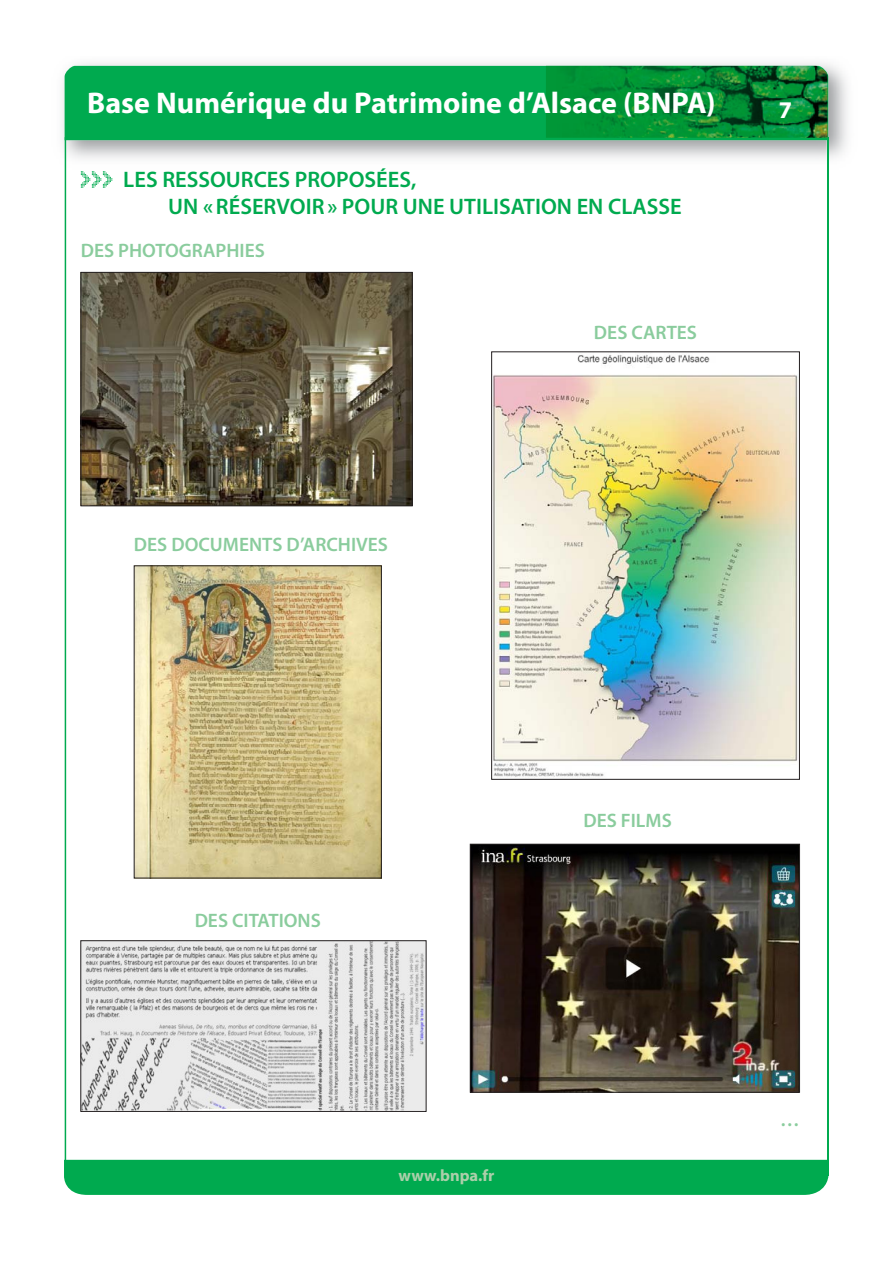
<style>
.page{position:relative;width:893px;height:1263px;background:#fff}
.page>*{position:absolute;margin:0;border:0;box-sizing:border-box;transform-origin:0 0}
.t1{font:700 30px "Myriad Pro";color:#fff}
.t2{font:700 24px "Myriad Pro";color:#fff}
.t3{font:600 22.5px/27px "Myriad Pro";color:#00aa4f}
.t4{font:600 19.5px "Myriad Pro";color:#8acc9d}
.t5{font:700 16.5px "Myriad Pro";color:#abcfaa}
</style>
<div class="page">
<img style="left:62px;top:63px;width:786px;height:110px">
<div style="left:65px;top:66px;width:763px;height:74px;background:#00aa4f"></div>
<hr style="left:65px;top:137px;width:1px;height:1038px;background:#00aa4f">
<hr style="left:827px;top:138px;width:1px;height:1038px;background:#00aa4f">
<div style="left:64px;top:1160px;width:764px;height:35px;background:#00aa4f"></div>
<img style="left:546px;top:66px;width:281px;height:72px">
<img style="left:83px;top:274px;width:327px;height:230px">
<div style="left:81px;top:272px;width:331px;height:234px;border:1px solid #231f20"></div>
<svg style="left:81px;top:171px;width:31px;height:17px"></svg>
<img style="left:493px;top:354px;width:305px;height:423px">
<div style="left:491px;top:352px;width:309px;height:427px;border:1px solid #231f20"></div>
<img style="left:136px;top:568px;width:244px;height:308px">
<img style="left:472px;top:846px;width:326px;height:244px">
<div style="left:470px;top:844px;width:330px;height:248px;border:1px solid #231f20"></div>
<img style="left:83px;top:942px;width:341px;height:167px">
<div style="left:81px;top:940px;width:345px;height:171px;border:1px solid #231f20"></div>
<h1 class="t1" style="left:87px;top:83px;width:630px">Base Numérique du Patrimoine d’Alsace (BNPA)</h1>
<p class="t2" style="left:779px;top:94px;width:15px">7</p>
<p class="t3" style="left:168px;top:165px;width:515px;text-indent:-45px">LES RESSOURCES PROPOSÉES,<br>UN « RÉSERVOIR » POUR UNE UTILISATION EN CLASSE</p>
<p class="t4" style="left:81px;top:238px;width:186px">DES PHOTOGRAPHIES</p>
<p class="t4" style="left:134px;top:532px;width:256px">DES DOCUMENTS D’ARCHIVES</p>
<p class="t4" style="left:594px;top:320px;width:105px">DES CARTES</p>
<p class="t4" style="left:195px;top:908px;width:128px">DES CITATIONS</p>
<p class="t4" style="left:583px;top:808px;width:90px">DES FILMS</p>
<p class="t5" style="left:398px;top:1165px;width:97px">www.bnpa.fr</p>
<p class="t4" style="left:780px;top:1107px;width:21px">…</p>
</div>
